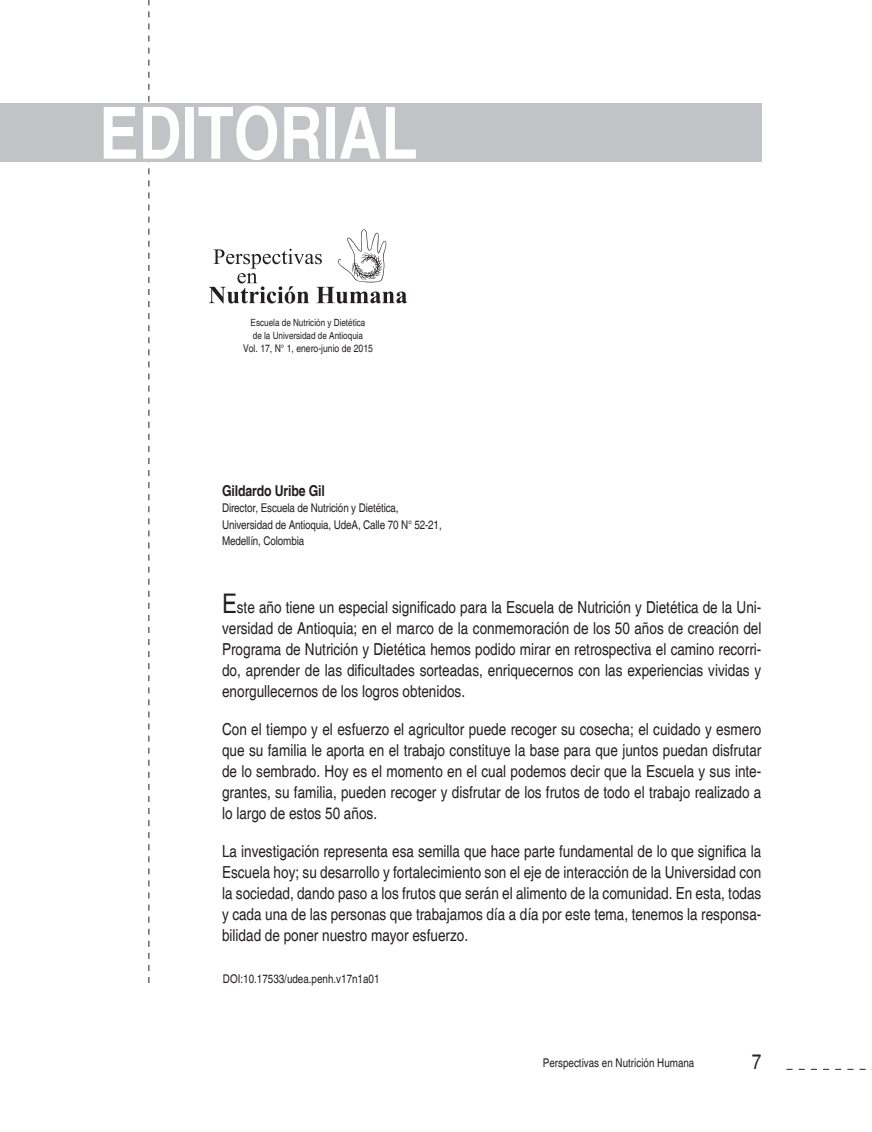
<style>
.page{position:relative;width:872px;height:1132px;background:#fff}
.page>*{position:absolute;margin:0;border:0;box-sizing:border-box;transform-origin:0 0}
.t1{font:700 condensed 72px "Helvetica";color:#fff}
.t2{font:condensed 21px "Helvetica";color:#231f20}
.t3{font:condensed 16.5px/21px "Helvetica";color:#231f20;text-align:justify}
.t4{font:700 condensed 15px "Helvetica";letter-spacing:-.01em;color:#231f20}
.t5{font:condensed 12px/16.5px "Helvetica";letter-spacing:-.01em;color:#231f20}
.t6{font:condensed 10.5px "Helvetica";color:#231f20}
.t7{font:condensed 9.9px/13.2px "Helvetica";color:#231f20}
.s1{font-size:27px}
</style>
<div class="page">
<svg style="left:786px;top:1068px;width:80px;height:1px"></svg>
<svg style="left:148px;top:0;width:1px;height:982px"></svg>
<div style="left:0;top:103px;width:761px;height:58px;background:#c2c3c6"></div>
<svg style="left:209px;top:229px;width:198px;height:74px"></svg>
<h1 class="t1" style="left:99px;top:90px;width:314px">EDITORIAL</h1>
<p class="t7" style="left:251px;top:316px;width:116px">Escuela de Nutrición y Dietética de la Universidad de Antioquia</p>
<p class="t6" style="left:243px;top:342px;width:131px">Vol. 17, N° 1, enero-junio de 2015</p>
<p class="t4" style="left:222px;top:481px;width:104px">Gildardo Uribe Gil</p>
<p class="t5" style="left:222px;top:500px;width:221px">Director, Escuela de Nutrición y Dietética,<br>Universidad de Antioquia, UdeA, Calle 70 N° 52-21,<br>Medellín, Colombia</p>
<p class="t3" style="left:222px;top:596px;width:541px"><span class="s1">E</span>ste año tiene un especial significado para la Escuela de Nutrición y Dietética de la Uni&shy;versidad de Antioquia; en el marco de la conmemoración de los 50 años de creación del Programa de Nutrición y Dietética hemos podido mirar en retrospectiva el camino recorri&shy;do, aprender de las dificultades sorteadas, enriquecernos con las experiencias vividas y enorgullecernos de los logros obtenidos.</p>
<p class="t3" style="left:222px;top:718px;width:541px">Con el tiempo y el esfuerzo el agricultor puede recoger su cosecha; el cuidado y esmero que su familia le aporta en el trabajo constituye la base para que juntos puedan disfrutar de lo sembrado. Hoy es el momento en el cual podemos decir que la Escuela y sus inte&shy;grantes, su familia, pueden recoger y disfrutar de los frutos de todo el trabajo realizado a lo largo de estos 50 años.</p>
<p class="t3" style="left:222px;top:840px;width:541px">La investigación representa esa semilla que hace parte fundamental de lo que significa la Escuela hoy; su desarrollo y fortalecimiento son el eje de interacción de la Universidad con la sociedad, dando paso a los frutos que serán el alimento de la comunidad. En esta, todas y cada una de las personas que trabajamos día a día por este tema, tenemos la responsa&shy;bilidad de poner nuestro mayor esfuerzo.</p>
<p class="t5" style="left:223px;top:970px;width:158px">DOI:10.17533/udea.penh.v17n1a01</p>
<p class="t5" style="left:543px;top:1054px;width:153px">Perspectivas en Nutrición Humana</p>
<p class="t2" style="left:752px;top:1049px;width:11px">7</p>
</div>
